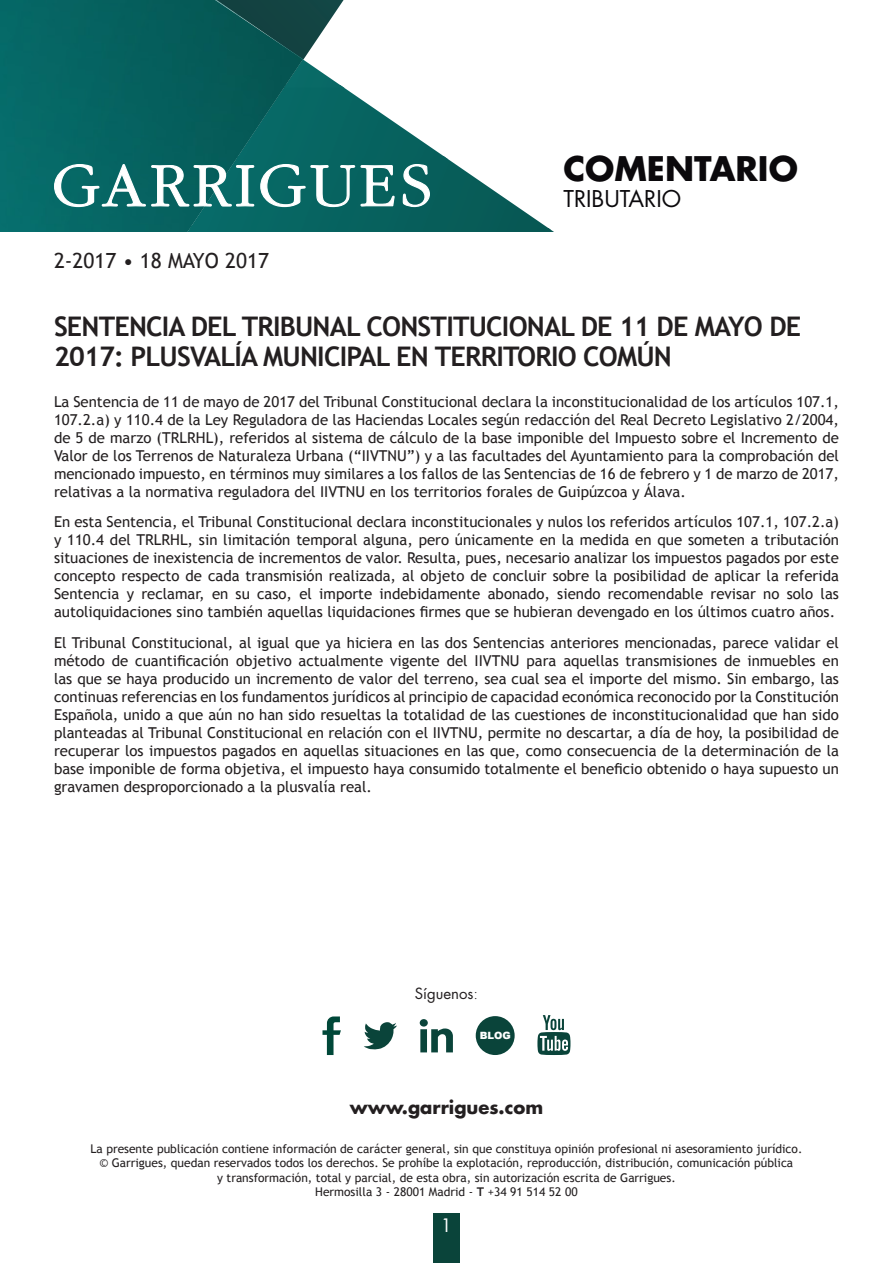
<style>
.page{position:relative;width:893px;height:1263px;background:#fff}
.page>*{position:absolute;margin:0;border:0;box-sizing:border-box;transform-origin:0 0}
.t1{font:700 33px "Futura";color:#0b090c}
.t2{font:700 27px/30px "Trebuchet MS";letter-spacing:-.03em;color:#231f20}
.t3{font:22.5px "Futura";color:#0b090c}
.t4{font:20.85px "Trebuchet MS";color:#231f20}
.t5{font:700 18px "Futura";color:#231f20}
.t6{font:18px "Futura";color:#fff}
.t7{font:15px/18px "Trebuchet MS";color:#231f20;text-align:justify}
.t8{font:15px "Futura";color:#231f20}
.t9{font:12px/14.4px "Trebuchet MS";color:#231f20;text-align:center}
.t10{font:900 10.05px "Arial";color:#fff}
.s1{font-weight:300}
.s2{font-weight:700}
</style>
<div class="page">
<div style="left:434px;top:1213px;width:26px;height:50px;background:#0a443a"></div>
<svg style="left:303px;top:0;width:41px;height:13px"></svg>
<img style="left:303px;top:230px;width:250px;height:1px">
<img style="left:303px;top:159px;width:248px;height:71px">
<img style="left:303px;top:87px;width:145px;height:72px">
<img style="left:303px;top:13px;width:41px;height:75px">
<img style="left:0;top:0;width:303px;height:231px">
<svg style="left:54px;top:164px;width:200px;height:43px"></svg>
<svg style="left:260px;top:164px;width:135px;height:43px"></svg>
<svg style="left:403px;top:164px;width:27px;height:43px"></svg>
<svg style="left:322px;top:1016px;width:19px;height:39px"></svg>
<svg style="left:364px;top:1022px;width:33px;height:28px"></svg>
<div style="left:420px;top:1019px;width:8px;height:7px;background:#0a443a;border-radius:50%"></div>
<svg style="left:420px;top:1028px;width:33px;height:24px"></svg>
<div style="left:476px;top:1016px;width:39px;height:39px;background:#0a443a;border-radius:50%"></div>
<svg style="left:537px;top:1015px;width:33px;height:40px"></svg>
<p class="t4" style="left:54px;top:248px;width:216px">2-2017 • 18 MAYO 2017</p>
<p class="t1" style="left:563px;top:147px;width:236px">COMENTARIO</p>
<p class="t3" style="left:563px;top:184px;width:119px">TRIBUTARIO</p>
<p class="t2" style="left:54px;top:311px;width:749px">SENTENCIA DEL TRIBUNAL CONSTITUCIONAL DE 11 DE MAYO DE<br>2017: PLUSVALÍA MUNICIPAL EN TERRITORIO COMÚN</p>
<p class="t7" style="left:54px;top:392px;width:786px">La Sentencia de 11 de mayo de 2017 del Tribunal Constitucional declara la inconstitucionalidad de los artículos 107.1, 107.2.a) y 110.4 de la Ley Reguladora de las Haciendas Locales según redacción del Real Decreto Legislativo 2/2004, de 5 de marzo (TRLRHL), referidos al sistema de cálculo de la base imponible del Impuesto sobre el Incremento de Valor de los Terrenos de Naturaleza Urbana (“IIVTNU”) y a las facultades del Ayuntamiento para la comprobación del mencionado impuesto, en términos muy similares a los fallos de las Sentencias de 16 de febrero y 1 de marzo de 2017, relativas a la normativa reguladora del IIVTNU en los territorios forales de Guipúzcoa y Álava.</p>
<p class="t7" style="left:54px;top:513px;width:786px">En esta Sentencia, el Tribunal Constitucional declara inconstitucionales y nulos los referidos artículos 107.1, 107.2.a) y 110.4 del TRLRHL, sin limitación temporal alguna, pero únicamente en la medida en que someten a tributación situaciones de inexistencia de incrementos de valor. Resulta, pues, necesario analizar los impuestos pagados por este concepto respecto de cada transmisión realizada, al objeto de concluir sobre la posibilidad de aplicar la referida Sentencia y reclamar, en su caso, el importe indebidamente abonado, siendo recomendable revisar no solo las autoliquidaciones sino también aquellas liquidaciones firmes que se hubieran devengado en los últimos cuatro años.</p>
<p class="t7" style="left:54px;top:634px;width:786px">El Tribunal Constitucional, al igual que ya hiciera en las dos Sentencias anteriores mencionadas, parece validar el método de cuantificación objetivo actualmente vigente del IIVTNU para aquellas transmisiones de inmuebles en las que se haya producido un incremento de valor del terreno, sea cual sea el importe del mismo. Sin embargo, las continuas referencias en los fundamentos jurídicos al principio de capacidad económica reconocido por la Constitución Española, unido a que aún no han sido resueltas la totalidad de las cuestiones de inconstitucionalidad que han sido planteadas al Tribunal Constitucional en relación con el IIVTNU, permite no descartar, a día de hoy, la posibilidad de recuperar los impuestos pagados en aquellas situaciones en las que, como consecuencia de la determinación de la base imponible de forma objetiva, el impuesto haya consumido totalmente el beneficio obtenido o haya supuesto un gravamen desproporcionado a la plusvalía real.</p>
<p class="t8" style="left:415px;top:984px;width:65px">Síguenos<span class="s1">:</span></p>
<p class="t10" style="left:480px;top:1028px;width:32px">BLOG</p>
<p class="t5" style="left:350px;top:1095px;width:195px">www.garrigues.com</p>
<p class="t9" style="left:90px;top:1141px;width:713px">La presente publicación contiene información de carácter general, sin que constituya opinión profesional ni asesoramiento jurídico.</p>
<p class="t9" style="left:100px;top:1156px;width:695px">© Garrigues, quedan reservados todos los derechos. Se prohíbe la explotación, reproducción, distribución, comunicación pública y transformación, total y parcial, de esta obra, sin autorización escrita de Garrigues.</p>
<p class="t9" style="left:315px;top:1185px;width:264px">Hermosilla 3 - 28001 Madrid - <span class="s2">T</span> +34 91 514 52 00</p>
<p class="t6" style="left:441px;top:1214px;width:13px">1</p>
</div>
